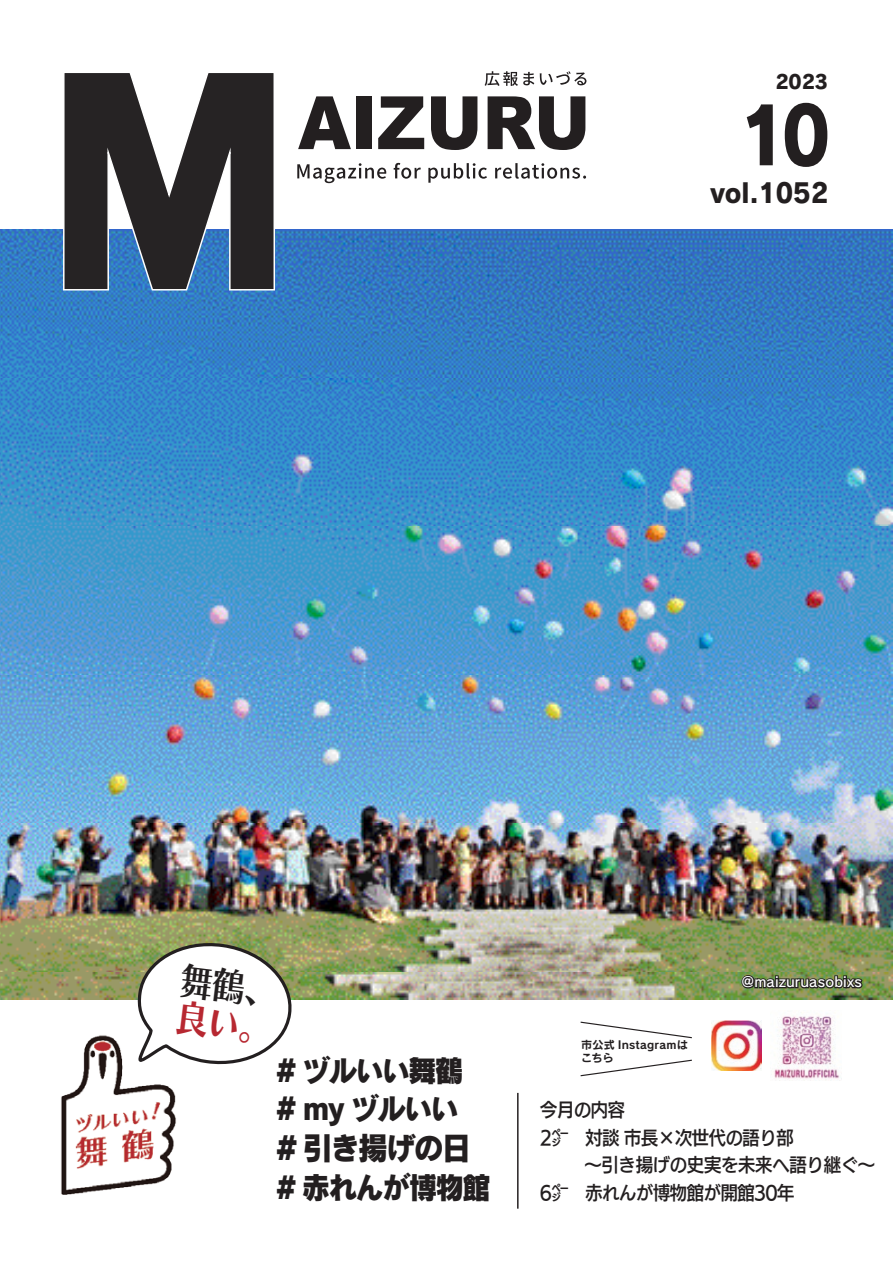
<style>
.page{position:relative;width:893px;height:1263px;background:#fff}
.page>*{position:absolute;margin:0;border:0;box-sizing:border-box;transform-origin:0 0}
.t1{font:78px "Rodin Pro EB";color:#231f20;scale:.9 1}
.アンカー{font:38.55px/37.7px "Chiaro Std B";color:#231f20;scale:.89 1}
.t2{font:31.8px "Rodin Pro EB";letter-spacing:-.08em;color:#231f20;scale:.95 1}
.t3{font:30.15px "Rodin Pro EB";letter-spacing:-.07em;color:#231f20;scale:.95 1}
.t4{font:26.55px "Rodin Pro EB";color:#231f20;scale:.95 1}
.t5{font:19.2px "UD Kakugo Small Pr 6 DB";letter-spacing:-.05em;color:#231f20;scale:.93 1}
.t6{font:19.2px "UD Kakugo Small Pr 6 DB";letter-spacing:-.05em;color:#231f20;scale:.94 1}
.t7{font:19.2px "Rodin Pro EB";color:#231f20}
.t8{font:13.8px "Rodin Pro DB";letter-spacing:.01em;color:#fff}
.t9{font:11.1px "Rodin Pro B";letter-spacing:.015em;color:#231f20}
.s1{color:#b72831}
</style>
<div class="page">
<img style="left:774px;top:1016px;width:68px;height:65px">
<img style="left:0;top:230px;width:893px;height:769px">
<svg style="left:62px;top:73px;width:214px;height:218px"></svg>
<img style="left:61px;top:1035px;width:115px;height:160px">
<svg style="left:485px;top:71px;width:49px;height:15px"></svg>
<svg style="left:540px;top:71px;width:46px;height:14px"></svg>
<svg style="left:297px;top:163px;width:89px;height:20px"></svg>
<svg style="left:394px;top:163px;width:27px;height:16px"></svg>
<svg style="left:428px;top:163px;width:59px;height:20px"></svg>
<svg style="left:495px;top:163px;width:91px;height:16px"></svg>
<svg style="left:298px;top:96px;width:53px;height:53px"></svg>
<div style="left:356px;top:96px;width:15px;height:53px;background:#231f20"></div>
<svg style="left:378px;top:96px;width:46px;height:53px"></svg>
<svg style="left:431px;top:96px;width:46px;height:54px"></svg>
<svg style="left:488px;top:96px;width:97px;height:54px"></svg>
<svg style="left:134px;top:936px;width:164px;height:131px"></svg>
<svg style="left:740px;top:974px;width:124px;height:16px;background:#4a5435"></svg>
<hr style="left:517px;top:1093px;width:2px;height:116px;background:#231f20">
<img style="left:712px;top:1020px;width:49px;height:50px">
<svg style="left:580px;top:1021px;width:112px;height:18px"></svg>
<svg style="left:580px;top:1059px;width:112px;height:18px"></svg>
<p class="t7" style="left:775px;top:69px;width:54px">2023</p>
<p class="t1" style="left:739px;top:82px;width:103px">10</p>
<p class="t4" style="left:710px;top:175px;width:125px">vol.1052</p>
<p class="アンカー" style="left:182px;top:961px;width:112px;rotate:7deg">舞鶴、<span class="s1">良い。</span></p>
<p class="t3" style="left:277px;top:1050px;width:198px"># ヅルいい舞鶴</p>
<p class="t3" style="left:277px;top:1088px;width:193px"># my ヅルいい</p>
<p class="t2" style="left:277px;top:1126px;width:207px"># 引き揚げの日</p>
<p class="t3" style="left:277px;top:1167px;width:227px"># 赤れんが博物館</p>
<p class="t9" style="left:581px;top:1037px;width:108px">市公式 Instagramは</p>
<p class="t9" style="left:581px;top:1050px;width:34px">こちら</p>
<p class="t8" style="left:742px;top:973px;width:121px">@maizuruasobixs</p>
<p class="t5" style="left:540px;top:1099px;width:93px">今月の内容</p>
<p class="t5" style="left:540px;top:1127px;width:275px">㌻2 　対談市長×次世代の語り部</p>
<p class="t6" style="left:557px;top:1154px;width:340px">　 ～引き揚げの史実を未来へ語り継ぐ~</p>
<p class="t5" style="left:540px;top:1182px;width:275px">㌻6 　赤れんが博物館が開館30年</p>
</div>
